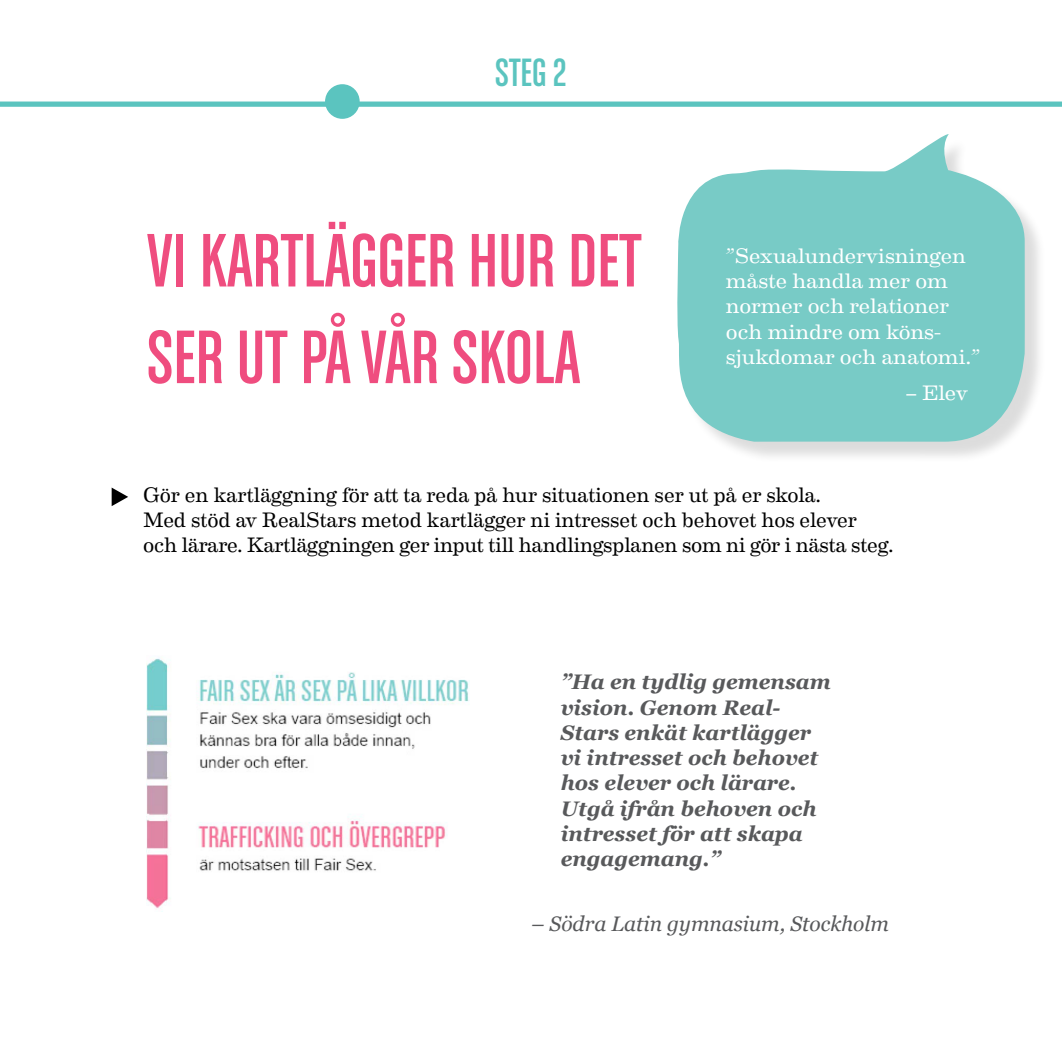
<style>
.page{position:relative;width:1062px;height:1062px;background:#fff}
.page>*{position:absolute;margin:0;border:0;box-sizing:border-box;transform-origin:0 0}
.t1{font:80.5px/96.6px "Chalet Comprime Cologne Sixty";color:#ef4d7f}
.t2{font:42px "Chalet Comprime Cologne Sixty";color:#5bc4bf}
.t3{font:21px/25.2px "Eames Century Modern";letter-spacing:-.01em;color:#000}
.t4{font:italic 700 21px/25.2px "Georgia";color:#58595b}
.t5{font:21px/25.2px "Eames Century Modern";letter-spacing:-.005em;color:#fff;scale:1.06 1}
.t6{font:italic 21px "Georgia";color:#58595b}
</style>
<div class="page">
<div style="left:0;top:101px;width:1062px;height:6px;background:#5bc4bf"></div>
<div style="left:325px;top:84px;width:35px;height:35px;background:#5bc4bf;border-radius:50%"></div>
<img style="left:147px;top:658px;width:322px;height:254px">
<div style="left:680px;top:138px;width:366px;height:325px;background:#000;opacity:.14"></div>
<svg style="left:677px;top:134px;width:347px;height:307px;background:#8dd2ce"></svg>
<svg style="left:112px;top:487px;width:16px;height:19px"></svg>
<h2 class="t2" style="left:495px;top:49px;width:73px">STEG 2</h2>
<h1 class="t1" style="left:147px;top:211px;width:496px">VI KARTLÄGGER HUR DET<br>SER UT PÅ VÅR SKOLA</h1>
<p class="t5" style="left:726px;top:242px;width:241px">”Sexualundervisningen måste handla mer om normer och relationer och mindre om köns&shy;sjukdomar och anatomi.”</p>
<p class="t5" style="left:906px;top:379px;width:60px">– Elev</p>
<p class="t3" style="left:143px;top:480px;width:752px;text-indent:-31px">• Gör en kartläggning för att ta reda på hur situationen ser ut på er skola.<br>Med stöd av RealStars metod kartlägger ni intresset och behovet hos elever och lärare. Kartläggningen ger input till handlingsplanen som ni gör i nästa steg.</p>
<p class="t4" style="left:561px;top:668px;width:271px">”Ha en tydlig gemensam vision. Genom Real-<br>Stars enkät kartlägger vi intresset och behovet hos elever och lärare.<br>Utgå ifrån behoven och intresset för att skapa engagemang.”</p>
<p class="t6" style="left:531px;top:908px;width:359px">– Södra Latin gymnasium, Stockholm</p>
</div>
